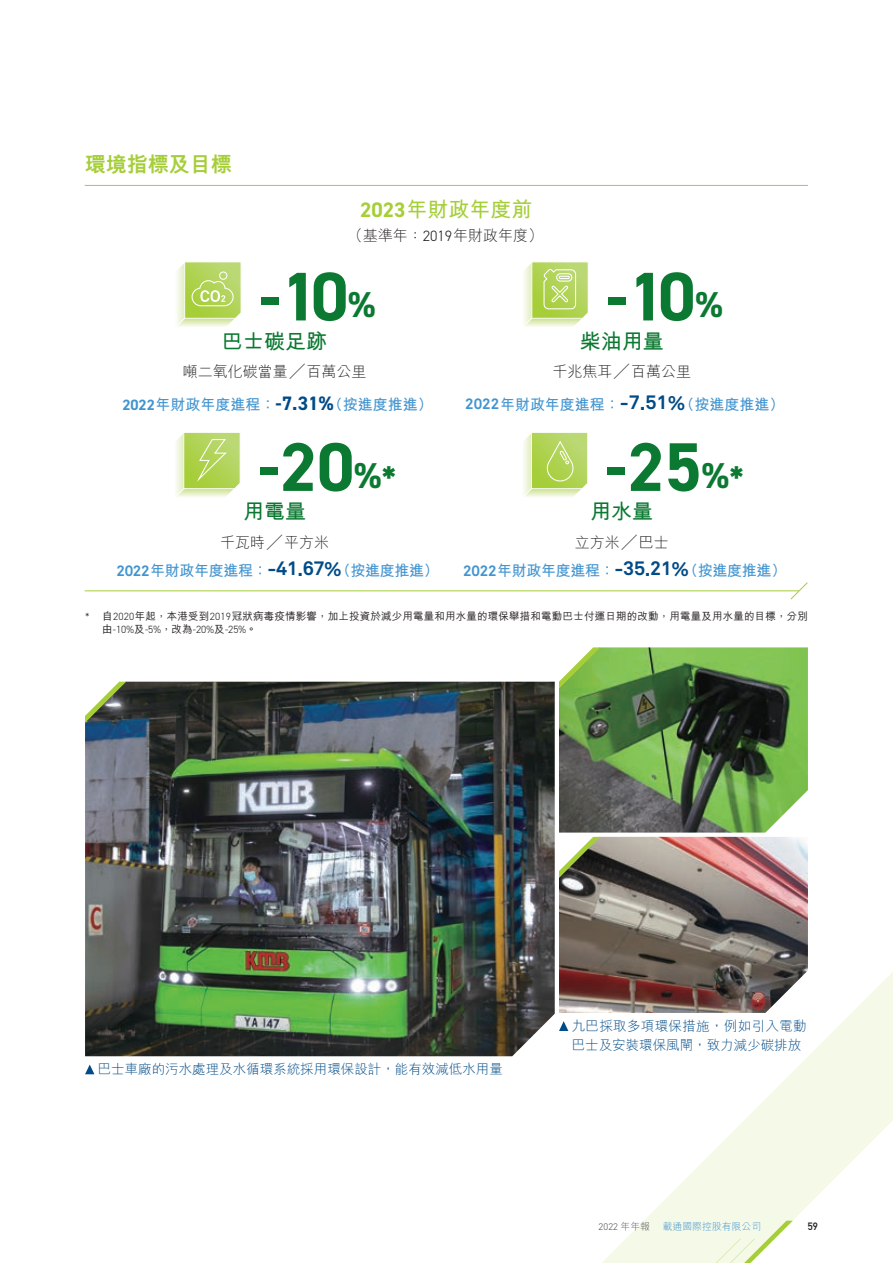
<style>
.page{position:relative;width:893px;height:1263px;background:#fff}
.page>*{position:absolute;margin:0;border:0;box-sizing:border-box;transform-origin:0 0}
.t1{font:700 69px "DIN2014";letter-spacing:-.05em;color:#0b7931}
.t2{font:700 21px "M Hei HK";color:#0b7931}
.t3{font:700 21px "M Hei HK";color:#a6ce39}
.t4{font:800 21px "M Hei HK";color:#a6ce39}
.t5{font:700 15px/32.5px "M Hei HK";letter-spacing:-.01em;color:#4194d0;text-align:center}
.t6{font:300 15px "M Hei HK";color:#231f20}
.t7{font:300 13.5px/19.5px "M Hei HK";color:#004b87}
.t8{font:500 10.5px "M Hei HK";letter-spacing:.015em;color:#231f20}
.t9{font:300 10.5px "DIN2014";color:#231f20}
.t10{font:10.5px "DIN Mittelschrift Std";color:#231f20}
.t11{font:300 9.75px "M Hei HK";letter-spacing:.01em;color:#4194d0}
.t12{font:300 9.75px "DIN2014";color:#55595c}
.s1{font-family:"DIN2014"}
.s2{font-size:36px}
.s3{font-weight:300;color:#231f20}
.s4{font-family:"DIN2014";font-size:19.5px;color:#004b87}
.s5{font-family:"Akkurat Pro"}
.s6{font-family:"Akkurat Pro";font-size:19.5px;color:#004b87}
.s7{font-family:"DIN2014";font-weight:300}
.s8{font-family:"M Hei HK";font-weight:500}
.s9{font-family:"M Hei HK"}
</style>
<div class="page">
<svg style="left:602px;top:972px;width:291px;height:291px"></svg>
<svg style="left:680px;top:1221px;width:113px;height:42px"></svg>
<hr style="left:85px;top:590px;width:714px;height:1px;background:#a6ce39">
<svg style="left:790px;top:582px;width:18px;height:18px"></svg>
<hr style="left:85px;top:185px;width:723px;height:1px;background:#a6ce39">
<svg style="left:177px;top:262px;width:64px;height:65px;background:#c5de83"></svg>
<svg style="left:176px;top:432px;width:64px;height:65px;background:#c3dd7e"></svg>
<svg style="left:524px;top:262px;width:64px;height:65px;background:#c5de84"></svg>
<svg style="left:523px;top:432px;width:65px;height:65px;background:#c4dd81"></svg>
<img style="left:559px;top:647px;width:249px;height:185px">
<svg style="left:559px;top:647px;width:41px;height:41px"></svg>
<img style="left:85px;top:682px;width:470px;height:374px">
<svg style="left:85px;top:682px;width:41px;height:41px"></svg>
<svg style="left:85px;top:1064px;width:9px;height:10px"></svg>
<img style="left:559px;top:837px;width:249px;height:176px">
<svg style="left:559px;top:837px;width:41px;height:41px"></svg>
<svg style="left:559px;top:1021px;width:9px;height:10px"></svg>
<h2 class="t4" style="left:85px;top:154px;width:148px">環境指標及目標</h2>
<h2 class="t3" style="left:360px;top:194px;width:174px"><span class="s1">2023</span>年財政年度前</h2>
<p class="t6" style="left:348px;top:228px;width:197px">（基準年：<span class="s1">2019</span>年財政年度）</p>
<h1 class="t1" style="left:259px;top:251px;width:118px">-10<span class="s2">%</span></h1>
<h1 class="t1" style="left:606px;top:251px;width:118px">-10<span class="s2">%</span></h1>
<h2 class="t2" style="left:222px;top:326px;width:106px">巴士碳足跡</h2>
<p class="t5" style="left:122px;top:354px;width:312px"><span class="s3">噸二氧化碳當量╱百萬公里<br></span><span class="s1">2022</span>年財政年度進程：<span class="s4">-7.31%</span>（按進度推進）</p>
<h1 class="t1" style="left:258px;top:421px;width:141px">-20<span class="s2">%*</span></h1>
<h2 class="t2" style="left:243px;top:496px;width:64px">用電量</h2>
<p class="t5" style="left:116px;top:527px;width:324px;line-height:28.2px"><span class="s3">千瓦時╱平方米<br></span><span class="s5">2022</span>年財政年度進程：<span class="s6">-41.67%</span>（按進度推進）</p>
<h2 class="t2" style="left:580px;top:326px;width:85px">柴油用量</h2>
<p class="t5" style="left:465px;top:354px;width:321px"><span class="s3">千兆焦耳╱百萬公里<br></span><span class="s5">2022</span>年財政年度進程：<span class="s6">-7.51%</span>（按進度推進）</p>
<h1 class="t1" style="left:605px;top:421px;width:141px">-25<span class="s2">%*</span></h1>
<h2 class="t2" style="left:590px;top:496px;width:64px">用水量</h2>
<p class="t5" style="left:463px;top:527px;width:325px;line-height:28.2px"><span class="s3">立方米╱巴士<br></span><span class="s5">2022</span>年財政年度進程：<span class="s6">-35.21%</span>（按進度推進）</p>
<p class="t8" style="left:85px;top:608px;width:724px"><span class="s7">*</span> 自<span class="s7">2020</span>年起，本港受到<span class="s7">2019</span>冠狀病毒疫情影響，加上投資於減少用電量和用水量的環保舉措和電動巴士付運日期的改動，用電量及用水量的目標，分別</p>
<p class="t9" style="left:102px;top:623px;width:156px"><span class="s8">由</span>-10%<span class="s8">及</span>-5%<span class="s8">，改為</span>-20%<span class="s8">及</span>-25%<span class="s8">。</span></p>
<p class="t7" style="left:98px;top:1059px;width:407px">巴士車廠的污水處理及水循環系統採用環保設計，能有效減低水用量</p>
<p class="t7" style="left:572px;top:1016px;width:236px">九巴採取多項環保措施，例如引入電動巴士及安裝環保風閘，致力減少碳排放</p>
<p class="t12" style="left:599px;top:1220px;width:53px">2022 <span class="s9">年年報</span></p>
<p class="t11" style="left:663px;top:1221px;width:100px">載通國際控股有限公司</p>
<p class="t10" style="left:808px;top:1219px;width:12px">59</p>
</div>
